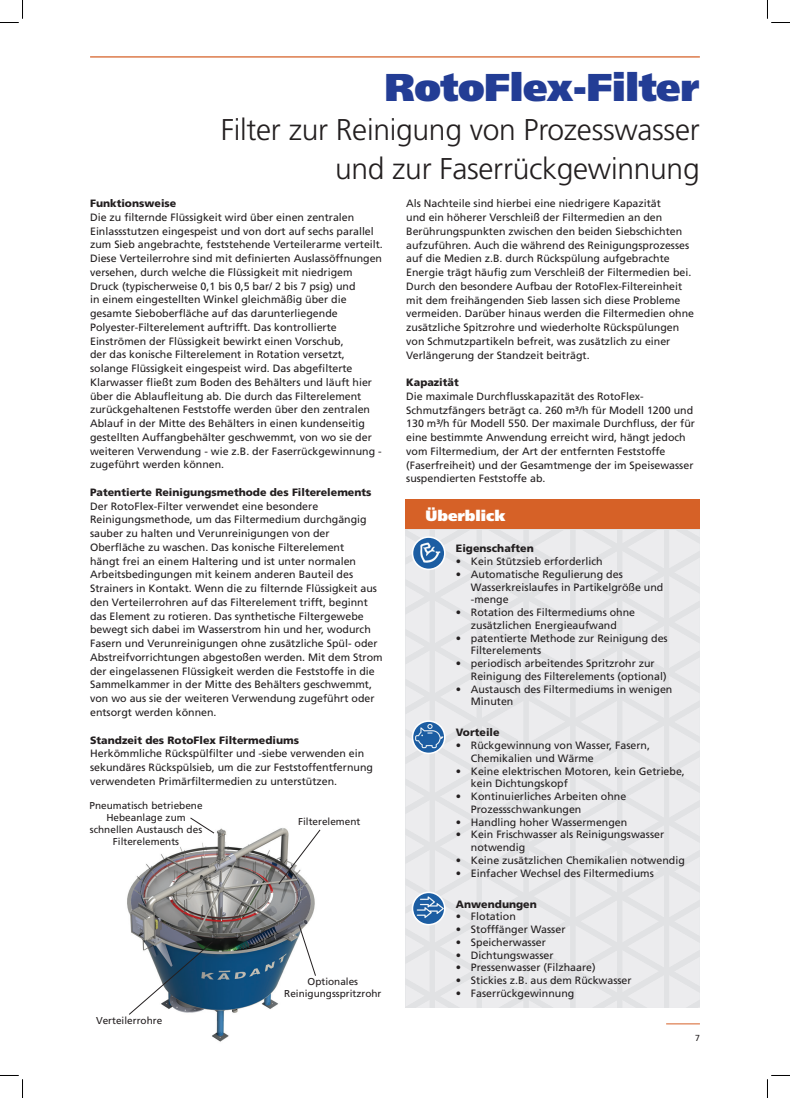
<style>
.page{position:relative;width:790px;height:1098px;background:#fff}
.page>*{position:absolute;margin:0;border:0;box-sizing:border-box;transform-origin:0 0}
.t1{font:900 38.75px "Frutiger LT";letter-spacing:-.01em;color:#233d95}
.t2{font:300 30px/38.8px "Frutiger LT";letter-spacing:-.01em;color:#231f20;text-align:right}
.t3{font:900 15px "Frutiger LT";color:#fff}
.t4{font:10.62px/13.8px "Frutiger LT";color:#231f20}
.t5{font:900 10.62px "Frutiger LT";color:#231f20}
.t6{font:10px/12px "Frutiger LT";color:#231f20;text-align:center}
.t7{font:8.75px "Frutiger LT";color:#231f20}
</style>
<div class="page">
<hr style="left:90px;top:56px;width:609px;height:2px;background:#d66127">
<hr style="left:665px;top:1023px;width:34px;height:1px;background:#d66127">
<div style="left:405px;top:500px;width:294px;height:30px;background:#d66127"></div>
<svg style="left:405px;top:530px;width:294px;height:477px;background:#e8e8ea"></svg>
<img style="left:412px;top:537px;width:32px;height:32px;border-radius:16px">
<div style="left:411px;top:536px;width:34px;height:34px;border:2px solid #fff;border-radius:50%"></div>
<img style="left:412px;top:721px;width:32px;height:32px;border-radius:16px">
<div style="left:411px;top:720px;width:34px;height:34px;border:2px solid #fff;border-radius:50%"></div>
<img style="left:412px;top:892px;width:32px;height:32px;border-radius:16px">
<div style="left:411px;top:891px;width:34px;height:34px;border:2px solid #fff;border-radius:50%"></div>
<img style="left:127px;top:828px;width:188px;height:214px">
<svg style="left:189px;top:817px;width:26px;height:17px"></svg>
<svg style="left:128px;top:940px;width:85px;height:75px"></svg>
<svg style="left:298px;top:923px;width:18px;height:53px"></svg>
<svg style="left:278px;top:828px;width:43px;height:56px"></svg>
<svg style="left:0;top:0;width:23px;height:23px"></svg>
<svg style="left:0;top:1075px;width:23px;height:22px"></svg>
<svg style="left:767px;top:0;width:22px;height:23px"></svg>
<svg style="left:767px;top:1075px;width:22px;height:22px"></svg>
<h1 class="t1" style="left:384px;top:64px;width:316px">RotoFlex-Filter</h1>
<h2 class="t2" style="left:221px;top:110px;width:480px">Filter zur Reinigung von Prozesswasser und zur Faserrückgewinnung</h2>
<p class="t5" style="left:90px;top:197px;width:88px">Funktionsweise</p>
<p class="t4" style="left:90px;top:210px;width:294px">Die zu filternde Flüssigkeit wird über einen zentralen Einlassstutzen eingespeist und von dort auf sechs parallel zum Sieb angebrachte, feststehende Verteilerarme verteilt.<br>Diese Verteilerrohre sind mit definierten Auslassöffnungen versehen, durch welche die Flüssigkeit mit niedrigem Druck (typischerweise 0,1 bis 0,5 bar/ 2 bis 7 psig) und<br>in einem eingestellten Winkel gleichmäßig über die gesamte Sieboberfläche auf das darunterliegende Polyester-Filterelement auftrifft. Das kontrollierte Einströmen der Flüssigkeit bewirkt einen Vorschub,<br>der das konische Filterelement in Rotation versetzt, solange Flüssigkeit eingespeist wird. Das abgefilterte Klarwasser fließt zum Boden des Behälters und läuft hier über die Ablaufleitung ab. Die durch das Filterelement zurückgehaltenen Feststoffe werden über den zentralen Ablauf in der Mitte des Behälters in einen kundenseitig gestellten Auffangbehälter geschwemmt, von wo sie der weiteren Verwendung - wie z.B. der Faserrückgewinnung - zugeführt werden können.</p>
<p class="t5" style="left:90px;top:485px;width:283px">Patentierte Reinigungsmethode des Filterelements</p>
<p class="t4" style="left:90px;top:499px;width:294px">Der RotoFlex-Filter verwendet eine besondere Reinigungsmethode, um das Filtermedium durchgängig sauber zu halten und Verunreinigungen von der Oberfläche zu waschen. Das konische Filterelement<br>hängt frei an einem Haltering und ist unter normalen Arbeitsbedingungen mit keinem anderen Bauteil des Strainers in Kontakt. Wenn die zu filternde Flüssigkeit aus den Verteilerrohren auf das Filterelement trifft, beginnt das Element zu rotieren. Das synthetische Filtergewebe bewegt sich dabei im Wasserstrom hin und her, wodurch Fasern und Verunreinigungen ohne zusätzliche Spül- oder Abstreifvorrichtungen abgestoßen werden. Mit dem Strom der eingelassenen Flüssigkeit werden die Feststoffe in die Sammelkammer in der Mitte des Behälters geschwemmt, von wo aus sie der weiteren Verwendung zugeführt oder entsorgt werden können.</p>
<p class="t5" style="left:90px;top:733px;width:210px">Standzeit des RotoFlex Filtermediums</p>
<p class="t4" style="left:90px;top:746px;width:284px">Herkömmliche Rückspülfilter und -siebe verwenden ein sekundäres Rückspülsieb, um die zur Feststoffentfernung verwendeten Primärfiltermedien zu unterstützen.</p>
<p class="t6" style="left:89px;top:799px;width:115px">Pneumatisch betriebene<br>Hebeanlage zum schnellen Austausch des<br>Filterelements</p>
<p class="t6" style="left:298px;top:815px;width:64px">Filterelement</p>
<p class="t6" style="left:96px;top:1014px;width:68px">Verteilerrohre</p>
<p class="t6" style="left:284px;top:975px;width:99px">Optionales<br>Reinigungsspritzrohr</p>
<p class="t4" style="left:406px;top:197px;width:289px">Als Nachteile sind hierbei eine niedrigere Kapazität<br>und ein höherer Verschleiß der Filtermedien an den Berührungspunkten zwischen den beiden Siebschichten aufzuführen. Auch die während des Reinigungsprozesses auf die Medien z.B. durch Rückspülung aufgebrachte Energie trägt häufig zum Verschleiß der Filtermedien bei.<br>Durch den besondere Aufbau der RotoFlex-Filtereinheit mit dem freihängenden Sieb lassen sich diese Probleme vermeiden. Darüber hinaus werden die Filtermedien ohne zusätzliche Spitzrohre und wiederholte Rückspülungen von Schmutzpartikeln befreit, was zusätzlich zu einer Verlängerung der Standzeit beiträgt.</p>
<p class="t5" style="left:406px;top:376px;width:54px">Kapazität</p>
<p class="t4" style="left:406px;top:389px;width:290px">Die maximale Durchflusskapazität des RotoFlex-Schmutzfängers beträgt ca. 260 m³/h für Modell 1200 und 130 m³/h für Modell 550. Der maximale Durchfluss, der für eine bestimmte Anwendung erreicht wird, hängt jedoch vom Filtermedium, der Art der entfernten Feststoffe (Faserfreiheit) und der Gesamtmenge der im Speisewasser suspendierten Feststoffe ab.</p>
<h3 class="t3" style="left:425px;top:506px;width:82px">Überblick</h3>
<p class="t5" style="left:455px;top:542px;width:79px">Eigenschaften</p>
<p class="t4" style="left:455px;top:554px;width:148px">• Kein Stützsieb erforderlich</p>
<p class="t4" style="left:470px;top:567px;width:194px;line-height:12.8px;text-indent:-15px">• Automatische Regulierung des<br>Wasserkreislaufes in Partikelgröße und -menge</p>
<p class="t4" style="left:455px;top:606px;width:181px;line-height:12.8px;text-align:center">• Rotation des Filtermediums ohne zusätzlichen Energieaufwand</p>
<p class="t4" style="left:470px;top:631px;width:198px;line-height:12.8px;text-indent:-15px">• patentierte Methode zur Reinigung des<br>Filterelements</p>
<p class="t4" style="left:470px;top:657px;width:197px;line-height:12.8px;text-indent:-15px">• periodisch arbeitendes Spritzrohr zur<br>Reinigung des Filterelements (optional)</p>
<p class="t4" style="left:470px;top:682px;width:203px;line-height:12.8px;text-indent:-15px">• Austausch des Filtermediums in wenigen<br>Minuten</p>
<p class="t5" style="left:455px;top:726px;width:45px">Vorteile</p>
<p class="t4" style="left:470px;top:739px;width:180px;line-height:12.8px;text-indent:-15px">• Rückgewinnung von Wasser, Fasern,<br>Chemikalien und Wärme</p>
<p class="t4" style="left:470px;top:764px;width:215px;line-height:12.8px;text-indent:-15px">• Keine elektrischen Motoren, kein Getriebe, kein Dichtungskopf</p>
<p class="t4" style="left:470px;top:790px;width:157px;line-height:12.8px;text-indent:-15px">• Kontinuierliches Arbeiten ohne<br>Prozessschwankungen</p>
<p class="t4" style="left:455px;top:815px;width:173px">• Handling hoher Wassermengen</p>
<p class="t4" style="left:470px;top:828px;width:195px;line-height:12.8px;text-indent:-15px">• Kein Frischwasser als Reinigungswasser notwendig</p>
<p class="t4" style="left:455px;top:853px;width:230px">• Keine zusätzlichen Chemikalien notwendig</p>
<p class="t4" style="left:455px;top:866px;width:199px">• Einfacher Wechsel des Filtermediums</p>
<p class="t5" style="left:455px;top:897px;width:82px">Anwendungen</p>
<p class="t4" style="left:455px;top:909px;width:61px">• Flotation</p>
<p class="t4" style="left:455px;top:922px;width:111px">• Stofffänger Wasser</p>
<p class="t4" style="left:455px;top:935px;width:91px">• Speicherwasser</p>
<p class="t4" style="left:455px;top:948px;width:99px">• Dichtungswasser</p>
<p class="t4" style="left:455px;top:960px;width:141px">• Pressenwasser (Filzhaare)</p>
<p class="t4" style="left:455px;top:973px;width:177px">• Stickies z.B. aus dem Rückwasser</p>
<p class="t4" style="left:455px;top:986px;width:120px">• Faserrückgewinnung</p>
<p class="t7" style="left:694px;top:1033px;width:6px">7</p>
</div>
